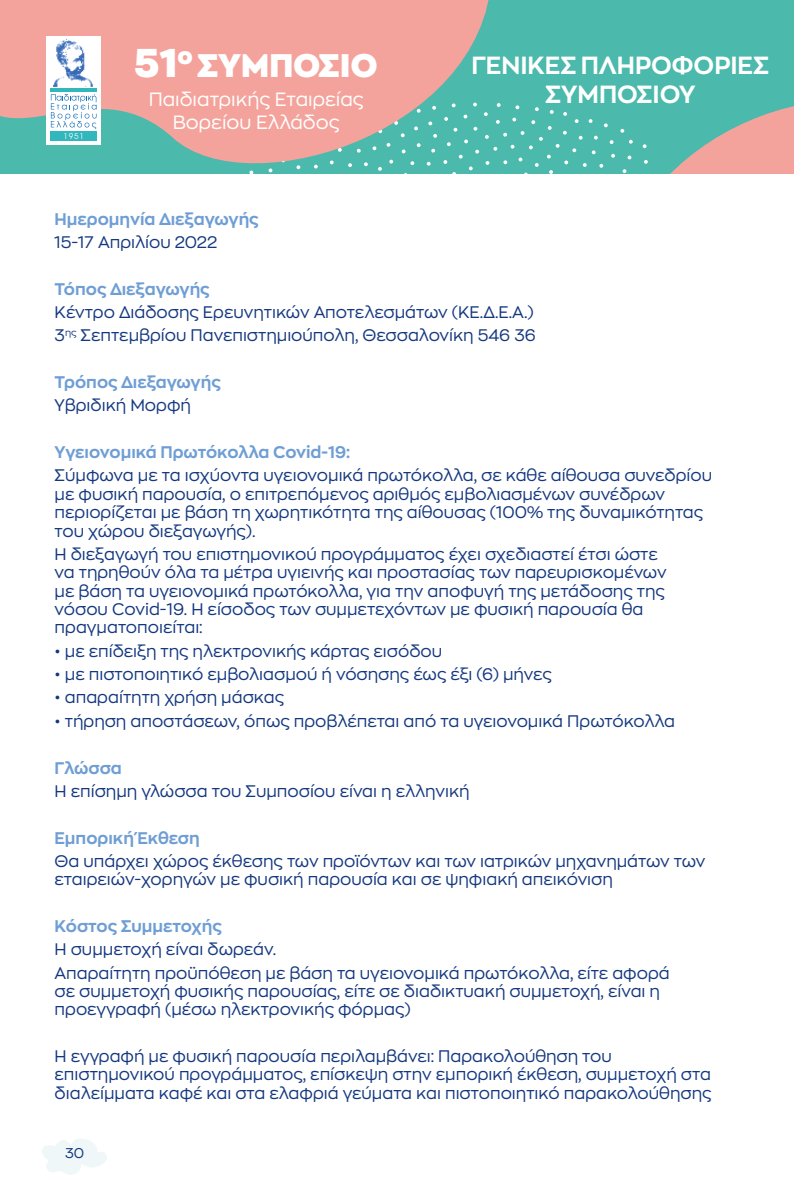
<style>
.page{position:relative;width:794px;height:1191px;background:#fff}
.page>*{position:absolute;margin:0;border:0;box-sizing:border-box;transform-origin:0 0}
.t1{font:900 32.02px "Zona Pro";color:#fff}
.t2{font:700 24.5px/29.4px "Zona Pro";color:#fff;text-align:center}
.t3{font:19.07px/22.9px "Zona Pro";color:#fff;text-align:center}
.Κείμενο_Προγράμματος{font:16.62px/18.4px "Zona Pro";color:#14387f}
.Κείμενο_Προγράμματος-2{font:700 16.62px "Zona Pro";color:#6f9ed4}
.t4{font:14px "Zona Pro";color:#14387f}
.t5{font:8.05px "Avant Garde IT Cby BT";color:#fff}
.s1{font-size:39.55px}
</style>
<div class="page">
<div style="left:0;top:0;width:794px;height:174px;background:#4bb9ab"></div>
<svg style="left:0;top:0;width:489px;height:174px;fill:#f4a39c"></svg>
<svg style="left:443px;top:54px;width:351px;height:120px"></svg>
<div style="left:47px;top:36px;width:54px;height:108px;background:#fff"></div>
<img style="left:53px;top:39px;width:40px;height:48px">
<hr style="left:50px;top:89px;width:47px;height:3px;background:#31b7bc">
<div style="left:50px;top:131px;width:47px;height:10px;background:#31b7bc"></div>
<svg style="left:51px;top:94px;width:46px;height:35px"></svg>
<svg style="left:42px;top:1139px;width:65px;height:36px"></svg>
<p class="t5" style="left:63px;top:131px;width:22px">1951</p>
<h1 class="t1" style="left:134px;top:44px;width:245px"><span class="s1">51</span><sup>ο</sup> ΣΥΜΠΟΣΙΟ</h1>
<p class="t3" style="left:149px;top:88px;width:216px">Παιδιατρικής Εταιρείας<br>Βορείου Ελλάδος</p>
<p class="t2" style="left:471px;top:49px;width:299px">ΓΕΝΙΚΕΣ ΠΛΗΡΟΦΟΡΙΕΣ<br>ΣΥΜΠΟΣΙΟΥ</p>
<p class="Κείμενο_Προγράμματος-2" style="left:55px;top:207px;width:206px">Ημερομηνία Διεξαγωγής</p>
<p class="Κείμενο_Προγράμματος" style="left:55px;top:232px;width:165px">15-17 Απριλίου 2022</p>
<p class="Κείμενο_Προγράμματος-2" style="left:55px;top:277px;width:157px">Τόπος Διεξαγωγής</p>
<p class="Κείμενο_Προγράμματος" style="left:55px;top:302px;width:481px">Κέντρο Διάδοσης Ερευνητικών Αποτελεσμάτων (ΚΕ.Δ.Ε.Α.)</p>
<p class="Κείμενο_Προγράμματος" style="left:55px;top:326px;width:483px">3<sup>ης</sup> Σεπτεμβρίου Πανεπιστημιούπολη, Θεσσαλονίκη 546 36</p>
<p class="Κείμενο_Προγράμματος-2" style="left:55px;top:371px;width:168px">Τρόπος Διεξαγωγής</p>
<p class="Κείμενο_Προγράμματος" style="left:55px;top:396px;width:138px">Υβριδική Μορφή</p>
<p class="Κείμενο_Προγράμματος-2" style="left:55px;top:441px;width:297px">Υγειονομικά Πρωτόκολλα Covid-19:</p>
<p class="Κείμενο_Προγράμματος" style="left:55px;top:466px;width:659px">Σύμφωνα με τα ισχύοντα υγειονομικά πρωτόκολλα, σε κάθε αίθουσα συνεδρίου με φυσική παρουσία, ο επιτρεπόμενος αριθμός εμβολιασμένων συνέδρων περιορίζεται με βάση τη χωρητικότητα της αίθουσας (100% της δυναμικότητας του χώρου διεξαγωγής).</p>
<p class="Κείμενο_Προγράμματος" style="left:55px;top:544px;width:613px">H διεξαγωγή του επιστημονικού προγράμματος έχει σχεδιαστεί έτσι ώστε να τηρηθούν όλα τα μέτρα υγιεινής και προστασίας των παρευρισκομένων με βάση τα υγειονομικά πρωτόκολλα, για την αποφυγή της μετάδοσης της νόσου Covid-19. Η είσοδος των συμμετεχόντων με φυσική παρουσία θα πραγματοποιείται:</p>
<p class="Κείμενο_Προγράμματος" style="left:55px;top:641px;width:389px">• με επίδειξη της ηλεκτρονικής κάρτας εισόδου</p>
<p class="Κείμενο_Προγράμματος" style="left:55px;top:664px;width:499px">• με πιστοποιητικό εμβολιασμού ή νόσησης έως έξι (6) μήνες</p>
<p class="Κείμενο_Προγράμματος" style="left:55px;top:688px;width:231px">• απαραίτητη χρήση μάσκας</p>
<p class="Κείμενο_Προγράμματος" style="left:55px;top:711px;width:622px">• τήρηση αποστάσεων, όπως προβλέπεται από τα υγειονομικά Πρωτόκολλα</p>
<p class="Κείμενο_Προγράμματος-2" style="left:55px;top:756px;width:69px">Γλώσσα</p>
<p class="Κείμενο_Προγράμματος" style="left:55px;top:781px;width:416px">Η επίσημη γλώσσα του Συμποσίου είναι η ελληνική</p>
<p class="Κείμενο_Προγράμματος-2" style="left:55px;top:826px;width:147px">Εμπορική Έκθεση</p>
<p class="Κείμενο_Προγράμματος" style="left:55px;top:851px;width:652px">Θα υπάρχει χώρος έκθεσης των προϊόντων και των ιατρικών μηχανημάτων των εταιρειών-χορηγών με φυσική παρουσία και σε ψηφιακή απεικόνιση</p>
<p class="Κείμενο_Προγράμματος-2" style="left:55px;top:914px;width:169px">Κόστος Συμμετοχής</p>
<p class="Κείμενο_Προγράμματος" style="left:55px;top:939px;width:223px">Η συμμετοχή είναι δωρεάν.</p>
<p class="Κείμενο_Προγράμματος" style="left:55px;top:963px;width:617px">Απαραίτητη προϋπόθεση με βάση τα υγειονομικά πρωτόκολλα, είτε αφορά σε συμμετοχή φυσικής παρουσίας, είτε σε διαδικτυακή συμμετοχή, είναι η προεγγραφή (μέσω ηλεκτρονικής φόρμας)</p>
<p class="Κείμενο_Προγράμματος" style="left:55px;top:1046px;width:658px">Η εγγραφή με φυσική παρουσία περιλαμβάνει: Παρακολούθηση του επιστημονικού προγράμματος, επίσκεψη στην εμπορική έκθεση, συμμετοχή στα διαλείμματα καφέ και στα ελαφριά γεύματα και πιστοποιητικό παρακολούθησης</p>
<p class="t4" style="left:65px;top:1143px;width:21px">30</p>
</div>
